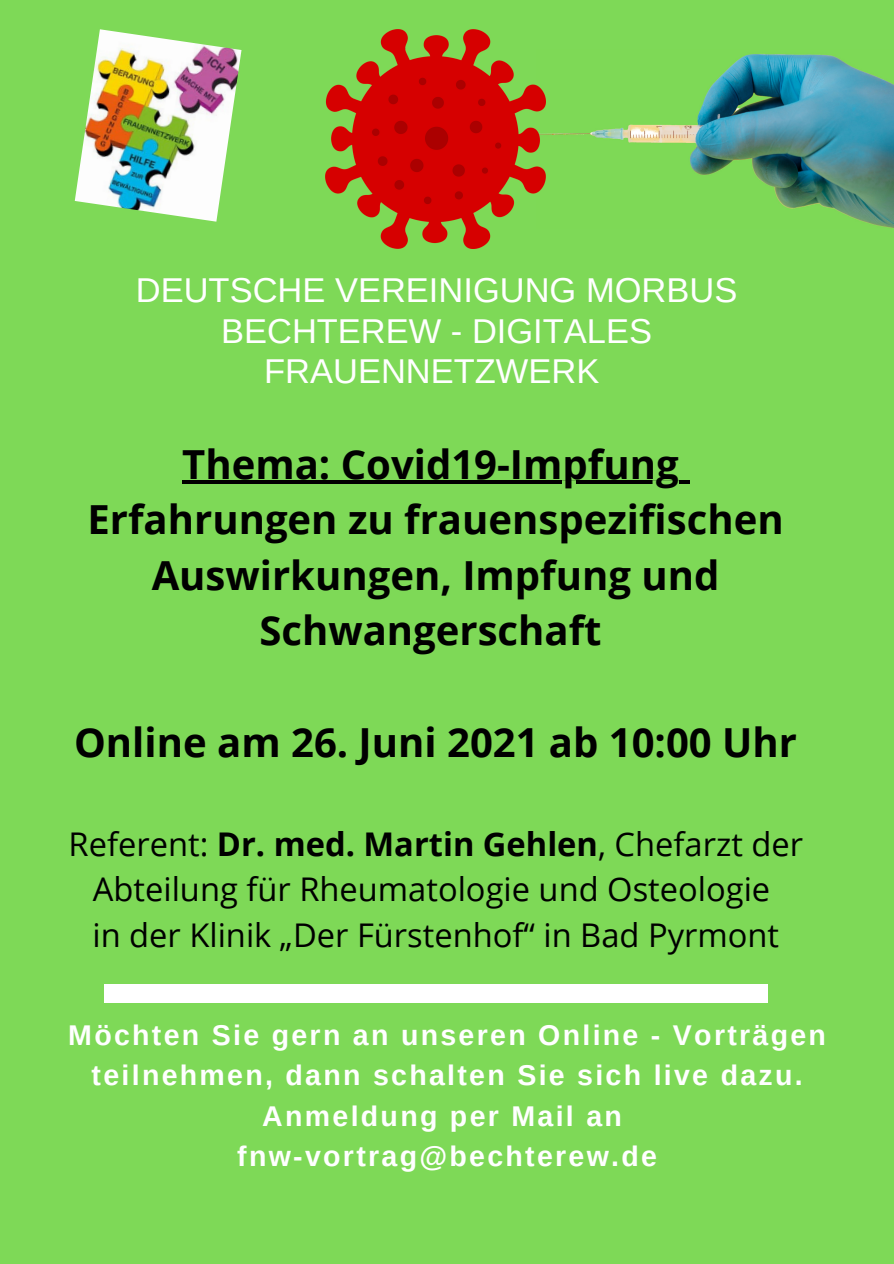
<style>
.page{position:relative;width:894px;height:1264px;background:#fff}
.page>*{position:absolute;margin:0;border:0;box-sizing:border-box;transform-origin:0 0}
.t1{font:700 40.05px/55.7px "Open Sans";color:#000;text-align:center}
.t2{font:34.5px/40.5px "Arimo";color:#fff;text-align:center}
.t3{font:32.7px/45.6px "Open Sans";color:#000;text-align:center}
.t4{font:700 28.5px/40.5px "Arimo";letter-spacing:.08em;color:#fff;text-align:center}
.s1{font-weight:700}
</style>
<div class="page">
<div style="left:0;top:0;width:893px;height:1263px;background:#7ed957"></div>
<div style="left:104px;top:984px;width:663px;height:18px;background:#fff"></div>
<img style="left:75px;top:29px;width:166px;height:193px">
<hr style="left:182px;top:481px;width:497px;height:3px;background:#000">
<svg style="left:679px;top:481px;width:10px;height:3px"></svg>
<img style="left:545px;top:54px;width:348px;height:174px">
<img style="left:326px;top:29px;width:219px;height:220px">
<p class="t2" style="left:136px;top:270px;width:602px">DEUTSCHE VEREINIGUNG MORBUS<br>BECHTEREW - DIGITALES<br>FRAUENNETZWERK</p>
<p class="t1" style="left:182px;top:435px;width:498px">Thema: Covid19-Impfung</p>
<p class="t1" style="left:87px;top:491px;width:697px">Erfahrungen zu frauenspezifischen<br>Auswirkungen, Impfung und<br>Schwangerschaft</p>
<p class="t1" style="left:74px;top:713px;width:724px">Online am 26. Juni 2021 ab 10:00 Uhr</p>
<p class="t3" style="left:69px;top:820px;width:735px">Referent: <span class="s1">Dr. med. Martin Gehlen</span>, Chefarzt der<br>Abteilung für Rheumatologie und Osteologie</p>
<p class="t3" style="left:92px;top:911px;width:688px">in der Klinik „Der Fürstenhof“ in Bad Pyrmont</p>
<p class="t4" style="left:68px;top:1014px;width:759px">Möchten Sie gern an unseren Online - Vorträgen teilnehmen, dann schalten Sie sich live dazu.<br>Anmeldung per Mail an</p>
<p class="t4" style="left:237px;top:1136px;width:421px">fnw-vortrag@bechterew.de</p>
</div>
